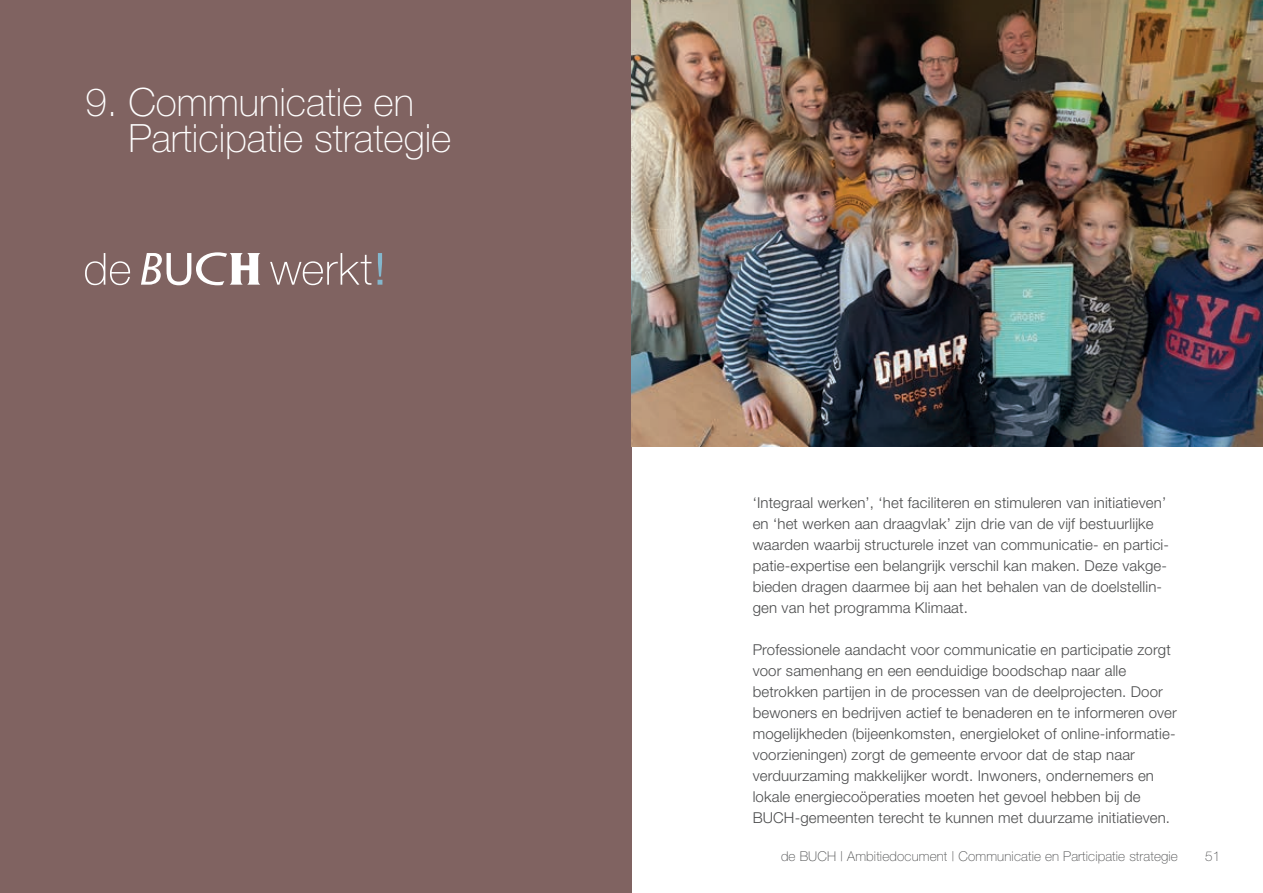
<style>
.page{position:relative;width:1263px;height:893px;background:#fff}
.page>*{position:absolute;margin:0;border:0;box-sizing:border-box;transform-origin:0 0}
.t1{font:100 39px/36px "Helvetica Neue";color:#fff}
.t2{font:300 15px/21px "Helvetica Neue";letter-spacing:.01em;color:#4b4c4d}
.t3{font:100 13.5px "Helvetica Neue";letter-spacing:.01em;color:#4b4c4d}
</style>
<div class="page">
<div style="left:0;top:0;width:631px;height:893px;background:#806361"></div>
<img style="left:631px;top:0;width:632px;height:446px">
<svg style="left:270px;top:253px;width:101px;height:32px"></svg>
<svg style="left:377px;top:253px;width:5px;height:32px"></svg>
<svg style="left:141px;top:252px;width:119px;height:33px"></svg>
<svg style="left:85px;top:253px;width:45px;height:32px"></svg>
<h1 class="t1" style="left:128px;top:84px;width:325px;text-indent:-43px">9. Communicatie en<br>Participatie strategie</h1>
<p class="t2" style="left:753px;top:492px;width:418px">‘Integraal werken’, ‘het faciliteren en stimuleren van initiatieven’ en ‘het werken aan draagvlak’ zijn drie van de vijf bestuurlijke waarden waarbij structurele inzet van communicatie- en partici&shy;patie-expertise een belangrijk verschil kan maken. Deze vakge&shy;bieden dragen daarmee bij aan het behalen van de doelstellin&shy;gen van het programma Klimaat.</p>
<p class="t2" style="left:753px;top:639px;width:426px">Professionele aandacht voor communicatie en participatie zorgt voor samenhang en een eenduidige boodschap naar alle betrokken partijen in de processen van de deelprojecten. Door bewoners en bedrijven actief te benaderen en te informeren over mogelijkheden (bijeenkomsten, energieloket of online-informatie&shy;voorzieningen) zorgt de gemeente ervoor dat de stap naar verduurzaming makkelijker wordt. Inwoners, ondernemers en lokale energiecoöperaties moeten het gevoel hebben bij de BUCH-gemeenten terecht te kunnen met duurzame initiatieven.</p>
<p class="t3" style="left:781px;top:849px;width:398px">de BUCH | Ambitiedocument | Communicatie en Participatie strategie</p>
<p class="t3" style="left:1205px;top:849px;width:17px">51</p>
</div>
